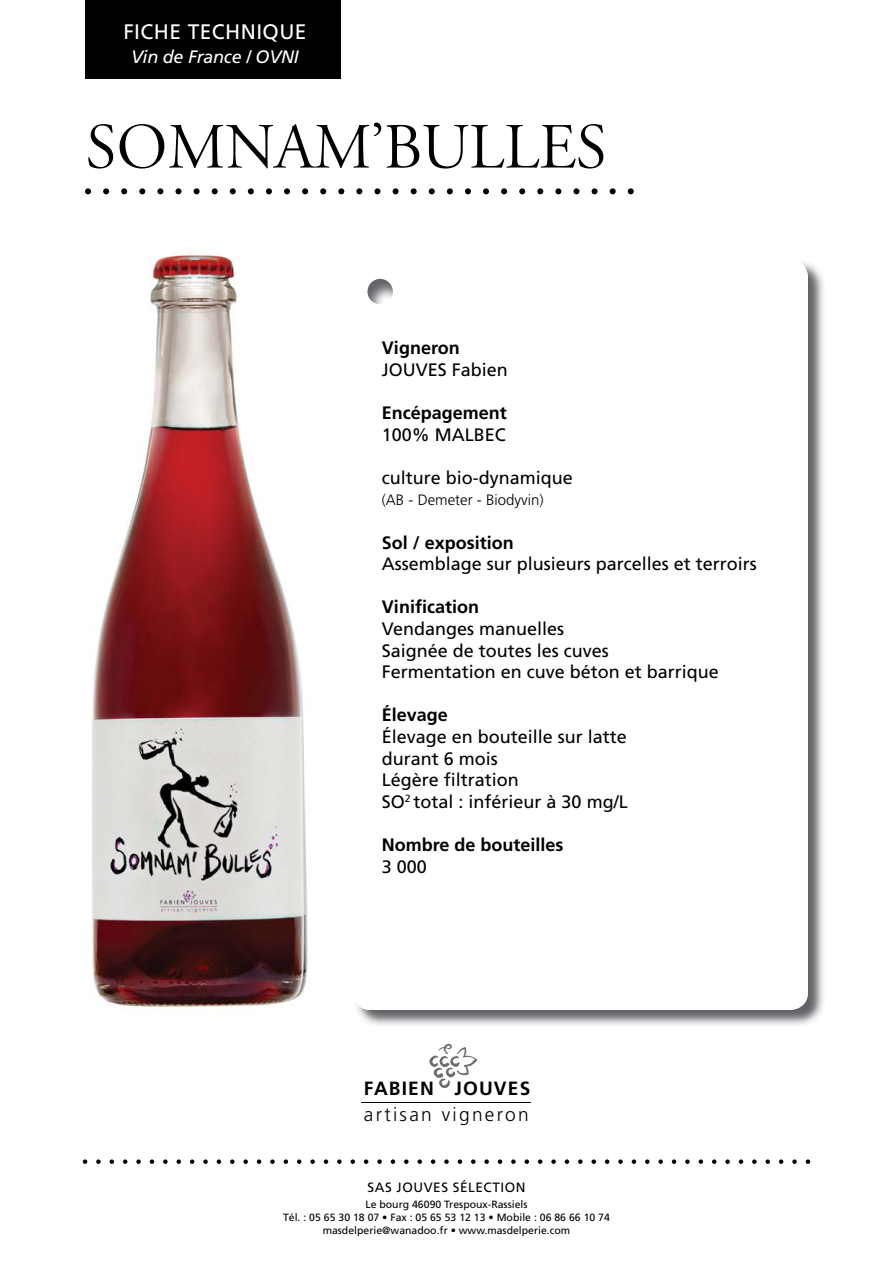
<style>
.page{position:relative;width:893px;height:1263px;background:#fff}
.page>*{position:absolute;margin:0;border:0;box-sizing:border-box;transform-origin:0 0}
.t1{font:64.2px "Adobe Garamond Titling";letter-spacing:-.01em;color:#000}
.t2{font:21px "Frutiger";letter-spacing:.02em;color:#fff}
.t3{font:300 19.2px "Frutiger";letter-spacing:.12em;color:#000}
.t4{font:700 19.2px "Frutiger";letter-spacing:.06em;color:#000}
.t5{font:18px/21.6px "Frutiger";color:#000}
.t6{font:700 18px "Frutiger";color:#000}
.t7{font:italic 18px "Frutiger";letter-spacing:-.015em;color:#fff}
.t8{font:300 15px "Frutiger";color:#000}
.t9{font:13.5px "Frutiger";letter-spacing:.04em;color:#000}
.t10{font:10.5px/12.6px "Frutiger";color:#000;text-align:center}
</style>
<div class="page">
<svg style="left:83px;top:1159px;width:727px;height:5px"></svg>
<hr style="left:361px;top:1102px;width:170px;height:1px;background:#000">
<svg style="left:429px;top:1044px;width:48px;height:44px"></svg>
<img style="left:356px;top:262px;width:468px;height:763px">
<div style="left:353px;top:259px;width:455px;height:751px;background:#fff;border-radius:18px"></div>
<svg style="left:85px;top:188px;width:549px;height:6px"></svg>
<img style="left:367px;top:279px;width:26px;height:25px;border-radius:13px">
<img style="left:91px;top:254px;width:217px;height:754px">
<div style="left:85px;top:0;width:255px;height:78px;background:#000"></div>
<p class="t2" style="left:123px;top:20px;width:185px">FICHE TECHNIQUE</p>
<p class="t7" style="left:131px;top:46px;width:169px">Vin de France / OVNI</p>
<h1 class="t1" style="left:85px;top:111px;width:524px">SOMNAM’BULLES</h1>
<p class="t6" style="left:382px;top:337px;width:79px">Vigneron</p>
<p class="t5" style="left:382px;top:359px;width:128px">JOUVES Fabien</p>
<p class="t6" style="left:382px;top:402px;width:127px">Encépagement</p>
<p class="t5" style="left:382px;top:423px;width:126px">100% MALBEC</p>
<p class="t5" style="left:382px;top:467px;width:193px">culture bio-dynamique</p>
<p class="t8" style="left:382px;top:492px;width:163px">(AB - Demeter - Biodyvin)</p>
<p class="t6" style="left:382px;top:532px;width:134px">Sol / exposition</p>
<p class="t5" style="left:382px;top:553px;width:377px">Assemblage sur plusieurs parcelles et terroirs</p>
<p class="t6" style="left:382px;top:597px;width:99px">Vinification</p>
<p class="t5" style="left:382px;top:618px;width:339px">Vendanges manuelles<br>Saignée de toutes les cuves<br>Fermentation en cuve béton et barrique</p>
<p class="t6" style="left:382px;top:705px;width:68px">Élevage</p>
<p class="t5" style="left:382px;top:726px;width:247px">Élevage en bouteille sur latte durant 6 mois<br>Légère filtration<br>SO<sup>2</sup> total : inférieur à 30 mg/L</p>
<p class="t6" style="left:382px;top:834px;width:183px">Nombre de bouteilles</p>
<p class="t5" style="left:382px;top:855px;width:47px">3 000</p>
<p class="t4" style="left:364px;top:1077px;width:168px">FABIEN JOUVES</p>
<p class="t3" style="left:364px;top:1103px;width:166px">artisan vigneron</p>
<p class="t9" style="left:367px;top:1179px;width:160px">SAS JOUVES SÉLECTION</p>
<p class="t10" style="left:283px;top:1198px;width:328px">Le bourg 46090 Trespoux-Rassiels<br>Tél. : 05 65 30 18 07 • Fax : 05 65 53 12 13 • Mobile : 06 86 66 10 74 masdelperie@wanadoo.fr • www.masdelperie.com</p>
</div>
